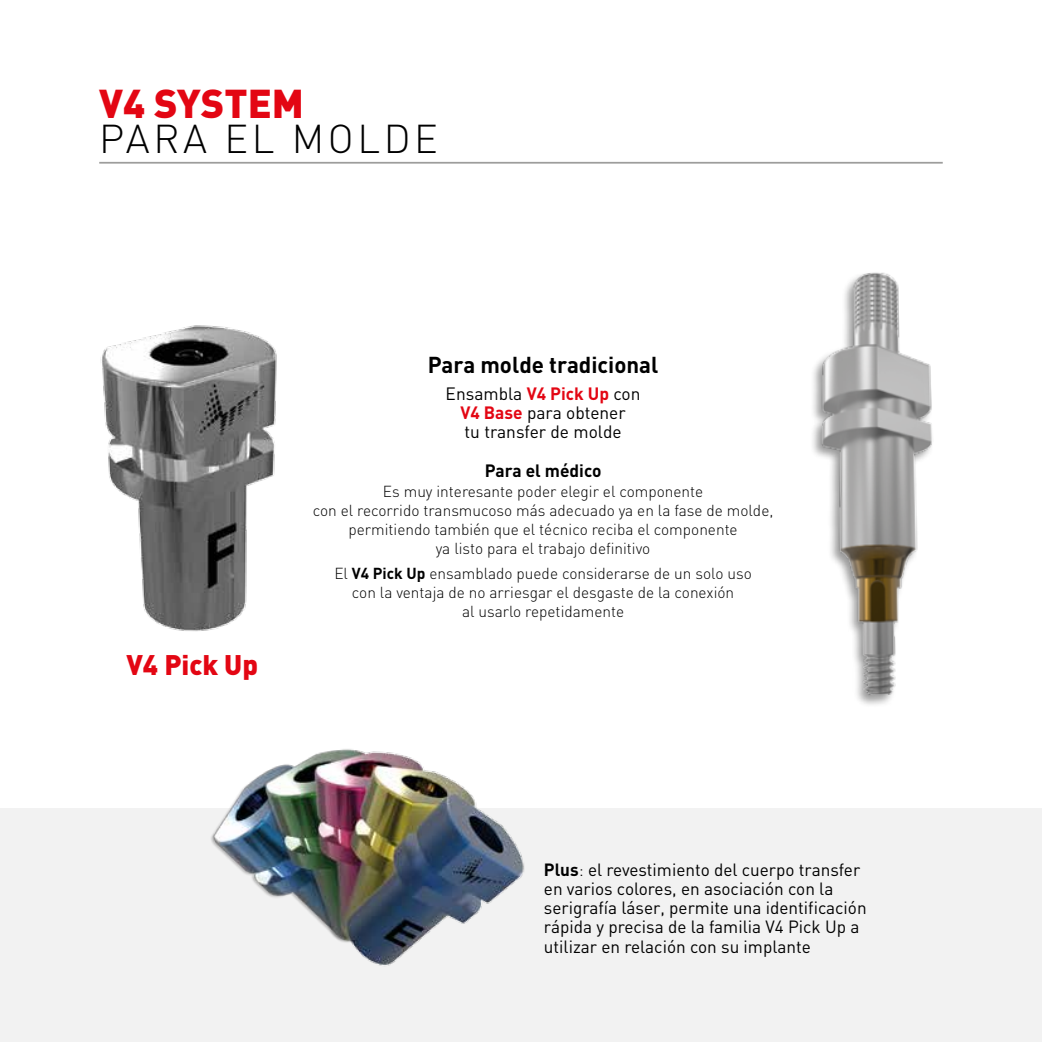
<style>
.page{position:relative;width:1042px;height:1042px;background:#fff}
.page>*{position:absolute;margin:0;border:0;box-sizing:border-box;transform-origin:0 0}
.t1{font:300 39.73px "DIN";letter-spacing:.09em;color:#000}
.t2{font:900 39.73px "DIN";color:#e30613}
.t3{font:900 28px "DIN";color:#e30613}
.t4{font:700 22.75px "DIN";color:#000}
.t5{font:17.68px/19.1px "DIN";color:#000;text-align:center}
.t6{font:700 17.68px "DIN";color:#000}
.t7{font:17.5px/19.2px "DIN";color:#000}
.t8{font:300 15.75px/19.2px "DIN";color:#000;text-align:center}
.s1{font-weight:700;color:#e30613}
.s2{font-weight:700}
.s3{font-weight:300}
</style>
<div class="page">
<div style="left:0;top:809px;width:1042px;height:233px;background:#f2f2f2"></div>
<img style="left:812px;top:272px;width:120px;height:433px">
<hr style="left:99px;top:162px;width:844px;height:2px;background:#9d9d9c">
<img style="left:200px;top:749px;width:357px;height:217px">
<img style="left:102px;top:325px;width:175px;height:307px">
<h1 class="t2" style="left:99px;top:77px;width:206px">V4 SYSTEM</h1>
<h1 class="t1" style="left:99px;top:114px;width:340px">PARA EL MOLDE</h1>
<h2 class="t3" style="left:126px;top:646px;width:133px">V4 Pick Up</h2>
<h3 class="t4" style="left:428px;top:349px;width:232px">Para molde tradicional</h3>
<p class="t5" style="left:446px;top:384px;width:196px">Ensambla <span class="s1">V4 Pick Up</span> con<br><span class="s1">V4 Base</span> para obtener<br>tu transfer de molde</p>
<p class="t6" style="left:485px;top:459px;width:118px">Para el médico</p>
<p class="t8" style="left:313px;top:481px;width:462px">Es muy interesante poder elegir el componente<br>con el recorrido transmucoso más adecuado ya en la fase de molde, permitiendo también que el técnico reciba el componente<br>ya listo para el trabajo definitivo</p>
<p class="t8" style="left:334px;top:563px;width:419px">El <span class="s2">V4 Pick Up</span> ensamblado puede considerarse de un solo uso con la ventaja de no arriesgar el desgaste de la conexión<br>al usarlo repetidamente</p>
<p class="t7" style="left:544px;top:859px;width:324px"><span class="s2">Plus</span><span class="s3">:</span> el revestimiento del cuerpo transfer en varios colores, en asociación con la serigrafía láser, permite una identificación rápida y precisa de la familia V4 Pick Up a utilizar en relación con su implante</p>
</div>
